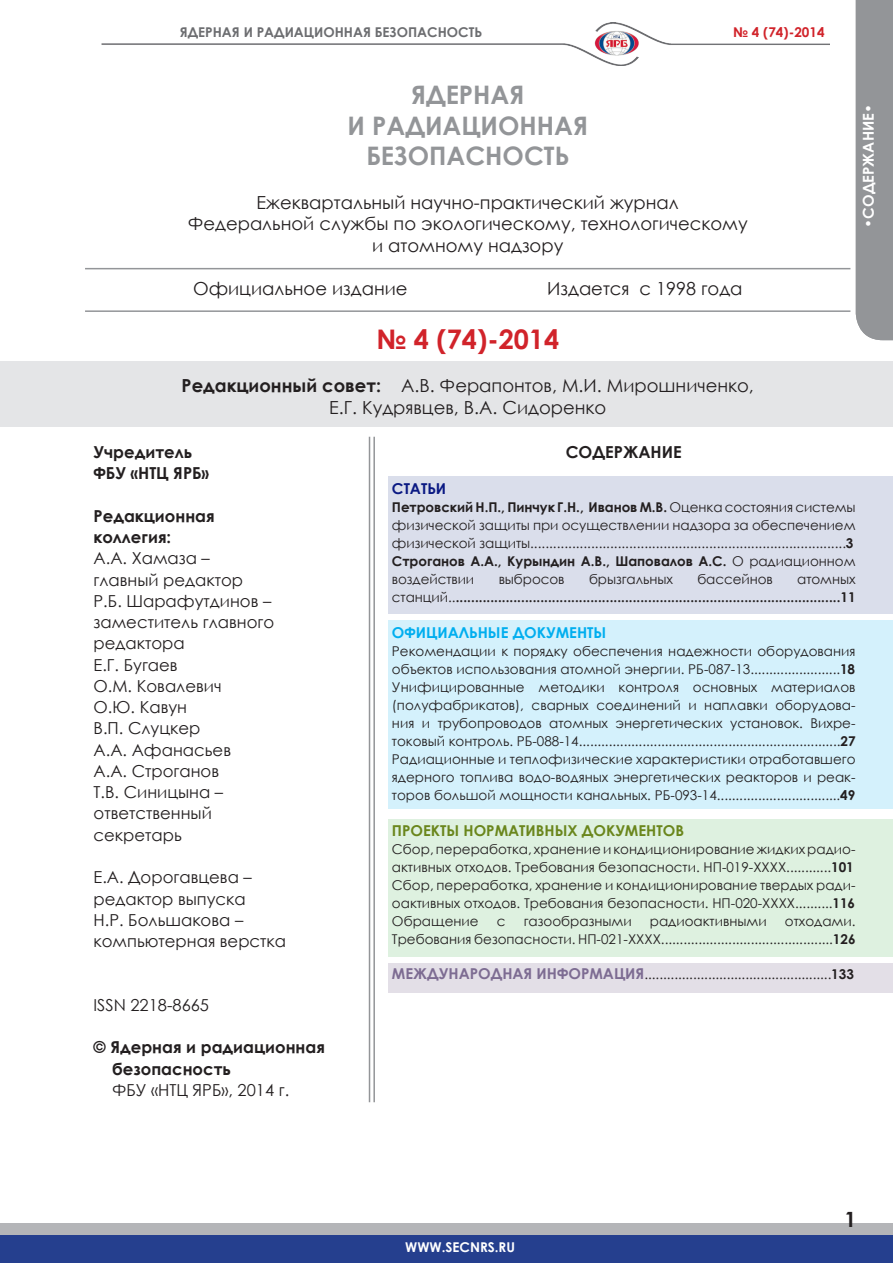
<style>
.page{position:relative;width:893px;height:1263px;background:#fff}
.page>*{position:absolute;margin:0;border:0;box-sizing:border-box;transform-origin:0 0}
.t1{font:700 27px "Century Gothic";color:#d1232a}
.t2{font:700 25.5px "Century Gothic";color:#939598}
.t3{font:700 21px "Century Gothic";color:#231f20}
.t4{font:18px "Century Gothic";color:#231f20}
.t5{font:16.5px "Century Gothic";color:#231f20}
.t6{font:700 16.5px "Century Gothic";color:#231f20}
.t7{font:700 15px "Century Gothic";color:#6a861c}
.колонтитул{font:700 15px "Century Gothic";color:#fff}
.t8{font:700 15px "Century Gothic";color:#00aeef}
.t9{font:700 15px "Century Gothic";color:#0a1983}
.заголовок{font:13.5px/18px "Century Gothic";color:#231f20;text-align:justify}
.ОсНоВнОй{font:13.5px/18px "Century Gothic";color:#231f20}
.t10{font:700 13.5px/18px "Century Gothic";letter-spacing:-.005em;color:#231f20}
.t11{font:700 13.5px "Century Gothic";color:#6c6d70}
.t12{font:700 13.5px "Century Gothic";color:#fff}
.t13{font:700 13.5px "Century Gothic";color:#d1232a}
.s1{font-weight:700}
.s2{font-weight:400}
.s3{font-weight:700;font-size:15px;color:#7d6c92}
</style>
<div class="page">
<div style="left:0;top:1223px;width:893px;height:30px;background:#b4b5b8"></div>
<div style="left:0;top:1235px;width:893px;height:28px;background:#253f8e"></div>
<img style="left:101px;top:22px;width:729px;height:44px">
<div style="left:388px;top:963px;width:505px;height:30px;background:#e3dfe7"></div>
<div style="left:388px;top:476px;width:505px;height:138px;background:#dadeeb"></div>
<div style="left:388px;top:819px;width:505px;height:137px;background:#def1e0"></div>
<div style="left:388px;top:621px;width:505px;height:188px;background:#d4f1fc"></div>
<div style="left:0;top:361px;width:893px;height:66px;background:#e4e5e7"></div>
<div style="left:856px;top:0;width:37px;height:340px;background:#939598"></div>
<hr style="left:85px;top:268px;width:765px;height:1px;background:#939598">
<hr style="left:85px;top:310px;width:765px;height:2px;background:#939598">
<hr style="left:373px;top:437px;width:2px;height:665px;background:#939598">
<hr style="left:369px;top:437px;width:1px;height:665px;background:#939598">
<p class="t11" style="left:180px;top:22px;width:304px">ЯДЕРНАЯ И РАДИАЦИОННАЯ БЕЗОПАСНОСТЬ</p>
<p class="t13" style="left:733px;top:22px;width:93px">№ 4 (74)-2014</p>
<p class="t2" style="left:411px;top:76px;width:115px">ЯДЕРНАЯ</p>
<p class="t2" style="left:348px;top:106px;width:242px">И РАДИАЦИОННАЯ</p>
<p class="t2" style="left:366px;top:137px;width:204px">БЕЗОПАСНОСТЬ</p>
<p class="t4" style="left:257px;top:189px;width:424px">Ежеквартальный научно-практический журнал</p>
<p class="t4" style="left:188px;top:211px;width:561px">Федеральной службы по экологическому, технологическому</p>
<p class="t4" style="left:372px;top:233px;width:193px">и атомному надзору</p>
<p class="t4" style="left:193px;top:276px;width:216px">Официальное издание</p>
<p class="t4" style="left:547px;top:276px;width:197px">Издается с 1998 года</p>
<p class="t1" style="left:376px;top:319px;width:184px">№ 4 (74)-2014</p>
<p class="t4" style="left:182px;top:373px;width:574px"><span class="s1">Редакционный совет:</span> А.В. Ферапонтов, М.И. Мирошниченко,</p>
<p class="t4" style="left:329px;top:395px;width:279px">Е.Г. Кудрявцев, В.А. Сидоренко</p>
<p class="t6" style="left:94px;top:439px;width:100px">Учредитель</p>
<p class="t6" style="left:94px;top:461px;width:117px">ФБУ «НТЦ ЯРБ»</p>
<p class="t6" style="left:94px;top:503px;width:123px">Редакционная</p>
<p class="t6" style="left:94px;top:524px;width:79px">коллегия:</p>
<p class="t5" style="left:94px;top:547px;width:118px">А.А. Хамаза –</p>
<p class="t5" style="left:94px;top:568px;width:151px">главный редактор</p>
<p class="t5" style="left:94px;top:589px;width:179px">Р.Б. Шарафутдинов –</p>
<p class="t5" style="left:94px;top:611px;width:182px">заместитель главного</p>
<p class="t5" style="left:94px;top:632px;width:93px">редактора</p>
<p class="t5" style="left:94px;top:653px;width:86px">Е.Г. Бугаев</p>
<p class="t5" style="left:94px;top:674px;width:130px">О.М. Ковалевич</p>
<p class="t5" style="left:94px;top:696px;width:95px">О.Ю. Кавун</p>
<p class="t5" style="left:94px;top:717px;width:108px">В.П. Слуцкер</p>
<p class="t5" style="left:94px;top:738px;width:139px">А.А. Афанасьев</p>
<p class="t5" style="left:94px;top:759px;width:127px">А.А. Строганов</p>
<p class="t5" style="left:94px;top:781px;width:131px">Т.В. Синицына –</p>
<p class="t5" style="left:94px;top:802px;width:120px">ответственный</p>
<p class="t5" style="left:94px;top:823px;width:90px">секретарь</p>
<p class="t5" style="left:94px;top:866px;width:160px">Е.А. Дорогавцева –</p>
<p class="t5" style="left:94px;top:887px;width:154px">редактор выпуска</p>
<p class="t5" style="left:94px;top:908px;width:151px">Н.Р. Большакова –</p>
<p class="t5" style="left:94px;top:929px;width:194px">компьютерная верстка</p>
<p class="колонтитул" style="left:861px;top:232px;width:133px;rotate:-90deg">• СОДЕРЖАНИЕ •</p>
<p class="колонтитул" style="left:857px;top:228px;width:125px;rotate:-90deg">•СОДЕРЖАНИЕ•</p>
<p class="t6" style="left:566px;top:439px;width:118px">СОДЕРЖАНИЕ</p>
<p class="t9" style="left:392px;top:477px;width:56px">СТАТЬИ</p>
<p class="заголовок" style="left:392px;top:498px;width:465px"><span class="s1">Петровский Н.П., Пинчук Г.Н., Иванов М.В.</span> Оценка состояния системы физической защиты при осуществлении надзора за обеспечением физической защиты...................................................................................<span class="s1">3</span></p>
<p class="t10" style="left:392px;top:551px;width:465px">Строганов А.А., Курындин А.В., Шаповалов А.С. <span class="s2">О радиационном воздействии</span></p>
<p class="заголовок" style="left:499px;top:570px;width:67px">выбросов</p>
<p class="заголовок" style="left:589px;top:570px;width:85px">брызгальных</p>
<p class="заголовок" style="left:697px;top:570px;width:77px">бассейнов</p>
<p class="t10" style="left:392px;top:569px;width:465px;text-align:right"><span class="s2">атомных станций..</span>....................................................................................................11</p>
<p class="t8" style="left:392px;top:621px;width:216px">ОФИЦИАЛЬНЫЕ ДОКУМЕНТЫ</p>
<p class="заголовок" style="left:392px;top:642px;width:465px">Рекомендации к порядку обеспечения надежности оборудования объектов использования атомной энергии. РБ-087-13........................<span class="s1">18</span></p>
<p class="заголовок" style="left:392px;top:678px;width:465px">Унифицированные методики контроля основных материалов (полуфабрикатов), сварных соединений и наплавки оборудова&shy;ния и трубопроводов атомных энергетических установок. Вихре&shy;токовый контроль. РБ-088-14......................................................................<span class="s1">27</span></p>
<p class="заголовок" style="left:392px;top:750px;width:465px">Радиационные и теплофизические характеристики отработавшего ядерного топлива водо-водяных энергетических реакторов и реак&shy;торов большой мощности канальных. РБ-093-14.................................<span class="s1">49</span></p>
<p class="t7" style="left:392px;top:819px;width:294px">ПРОЕКТЫ НОРМАТИВНЫХ ДОКУМЕНТОВ</p>
<p class="ОсНоВнОй" style="left:392px;top:840px;width:465px">Сбор, переработка, хранение и кондиционирование жидких радио&shy;активных отходов. Требования безопасности. НП-019-ХХХХ............<span class="s1">101</span></p>
<p class="ОсНоВнОй" style="left:392px;top:876px;width:465px">Сбор, переработка, хранение и кондиционирование твердых ради&shy;оактивных отходов. Требования безопасности. НП-020-ХХХХ..........<span class="s1">116</span></p>
<p class="ОсНоВнОй" style="left:392px;top:912px;width:88px">Обращение</p>
<p class="ОсНоВнОй" style="left:497px;top:912px;width:10px">с</p>
<p class="ОсНоВнОй" style="left:524px;top:912px;width:109px">газообразными</p>
<p class="ОсНоВнОй" style="left:650px;top:912px;width:118px">радиоактивными</p>
<p class="ОсНоВнОй" style="left:392px;top:912px;width:465px;text-align:right">отходами.<br>Требования безопасности. НП-021-ХХХХ..............................................<span class="s1">126</span></p>
<p class="заголовок" style="left:392px;top:965px;width:463px"><span class="s3">МЕЖДУНАРОДНАЯ ИНФОРМАЦИЯ</span>..................................................<span class="s1">133</span></p>
<p class="t5" style="left:94px;top:993px;width:117px">ISSN 2218-8665</p>
<p class="t6" style="left:94px;top:1035px;width:233px">© Ядерная и радиационная</p>
<p class="t6" style="left:112px;top:1056px;width:120px">безопасность</p>
<p class="t5" style="left:112px;top:1078px;width:179px">ФБУ «НТЦ ЯРБ», 2014 г.</p>
<p class="t12" style="left:405px;top:1237px;width:111px">WWW.SECNRS.RU</p>
<p class="t3" style="left:845px;top:1203px;width:13px">1</p>
</div>
